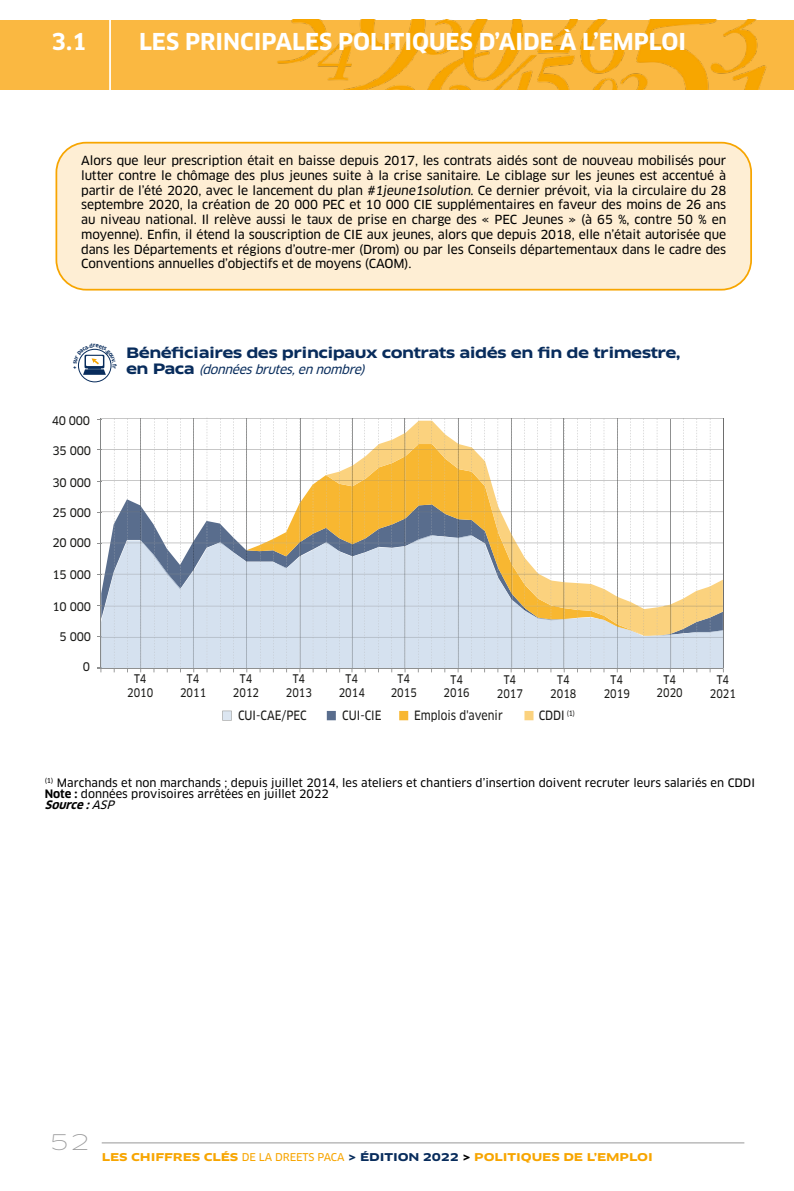
<style>
.page{position:relative;width:794px;height:1191px;background:#fff}
.page>*{position:absolute;margin:0;border:0;box-sizing:border-box;transform-origin:0 0}
.t1{font:700 22.75px "Clan OT";color:#fff}
.t2{font:100 21px "Clan OT Extd";color:#9c9c9d}
.t3{font:700 14px "Clan OT Extd";letter-spacing:-.04em;color:#082c5c}
.t4{font:12.6px "Clan OT News";color:#191917;scale:.87 1}
.t5{font:12.25px/14.7px "Clan OT News";letter-spacing:-.01em;color:#000;text-align:justify}
.t6{font:italic 12.25px "Clan OT News";color:#082c5c}
.t7{font:11.55px/14px "Clan OT News";color:#191917;text-align:center;scale:.87 1}
.t8{font:11.55px "Clan OT News";color:#191917;scale:.96 1}
.t9{font:11.38px/11.4px "Clan OT News";color:#000}
.t10{font:italic 700 11.38px "Clan OT";color:#000}
.t11{font:700 10.5px "Clan OT Extd";letter-spacing:-.01em;color:#f7a500}
.t12{font:700 5.42px "Clan OT";color:#082c5c}
.s1{font-family:"Clan OT Extd";font-weight:700;font-style:normal;font-size:14px}
.s2{font-family:"Clan OT";font-weight:700}
.s3{font-family:"Clan OT News";font-weight:400}
.s4{color:#082c5c}
.s5{color:#000}
</style>
<div class="page">
<hr style="left:102px;top:1142px;width:642px;height:1px;background:#9c9c9d">
<hr style="left:793px;top:20px;width:1px;height:70px;background:#fab841">
<div style="left:0;top:20px;width:794px;height:69px;background:#fab841"></div>
<img style="left:277px;top:20px;width:490px;height:69px">
<hr style="left:109px;top:10px;width:2px;height:89px;background:#fff">
<svg style="left:222px;top:710px;width:10px;height:10px"></svg>
<svg style="left:327px;top:711px;width:9px;height:9px"></svg>
<svg style="left:399px;top:711px;width:9px;height:9px"></svg>
<svg style="left:524px;top:711px;width:9px;height:9px"></svg>
<hr style="left:101px;top:480px;width:622px;height:1px;background:#6e6e6e">
<hr style="left:101px;top:449px;width:622px;height:1px;background:#6e6e6e">
<hr style="left:101px;top:418px;width:622px;height:1px;background:#6e6e6e">
<svg style="left:114px;top:417px;width:536px;height:16px"></svg>
<svg style="left:326px;top:421px;width:324px;height:122px"></svg>
<hr style="left:101px;top:418px;width:1px;height:250px;background:#848686">
<svg style="left:101px;top:543px;width:549px;height:94px"></svg>
<svg style="left:485px;top:563px;width:165px;height:104px;fill:#d5e1ef"></svg>
<svg style="left:114px;top:433px;width:371px;height:239px"></svg>
<svg style="left:599px;top:418px;width:35px;height:254px"></svg>
<svg style="left:511px;top:418px;width:67px;height:254px"></svg>
<svg style="left:650px;top:418px;width:74px;height:254px"></svg>
<svg style="left:97px;top:621px;width:5px;height:51px"></svg>
<hr style="left:97px;top:668px;width:626px;height:1px;background:#8f9090">
<svg style="left:78px;top:349px;width:33px;height:33px"></svg>
<div style="left:78px;top:349px;width:33px;height:33px;border:1px solid #082c5c;border-radius:50%"></div>
<div style="left:56px;top:143px;width:695px;height:147px;background:#feeed4;border-radius:30px"></div>
<div style="left:55px;top:142px;width:697px;height:148px;border:2px solid #f7a500;border-radius:30px"></div>
<svg style="left:77px;top:348px;width:35px;height:27px"></svg>
<h1 class="t1" style="left:52px;top:28px;width:37px">3.1</h1>
<h1 class="t1" style="left:139px;top:28px;width:548px">LES PRINCIPALES POLITIQUES D’AIDE À L’EMPLOI</h1>
<p class="t5" style="left:81px;top:153px;width:646px">Alors que leur prescription était en baisse depuis 2017, les contrats aidés sont de nouveau mobilisés pour lutter contre le chômage des plus jeunes suite à la crise sanitaire. Le ciblage sur les jeunes est accentué à partir de l’été 2020, avec le lancement du plan #1jeune1solution. Ce dernier prévoit, via la circulaire du 28 septembre 2020, la création de 20 000 PEC et 10 000 CIE supplémentaires en faveur des moins de 26 ans au niveau national. Il relève aussi le taux de prise en charge des « PEC Jeunes » (à 65 %, contre 50 % en moyenne). Enfin, il étend la souscription de CIE aux jeunes, alors que depuis 2018, elle n’était autorisée que dans les Départements et régions d’outre-mer (Drom) ou par les Conseils départementaux dans le cadre des Conventions annuelles d’objectifs et de moyens (CAOM).</p>
<p class="t12" style="left:93px;top:342px;width:4px">r</p>
<p class="t8" style="left:52px;top:413px;width:41px">40 000</p>
<p class="t8" style="left:53px;top:443px;width:41px">35 000</p>
<p class="t8" style="left:53px;top:476px;width:41px">30 000</p>
<p class="t8" style="left:53px;top:506px;width:41px">25 000</p>
<p class="t8" style="left:53px;top:536px;width:41px">20 000</p>
<p class="t8" style="left:53px;top:567px;width:41px">15 000</p>
<p class="t8" style="left:53px;top:599px;width:41px">10 000</p>
<p class="t8" style="left:60px;top:630px;width:34px">5 000</p>
<p class="t8" style="left:83px;top:660px;width:9px">0</p>
<p class="t3" style="left:126px;top:344px;width:556px">Bénéficiaires des principaux contrats aidés en fin de trimestre,</p>
<p class="t6" style="left:126px;top:362px;width:244px"><span class="s1">e n P a c a</span> (donnéesbrutes,ennombre)</p>
<p class="t7" style="left:127px;top:672px;width:32px">T4<br>2010</p>
<p class="t7" style="left:180px;top:672px;width:32px">T4<br>2011</p>
<p class="t7" style="left:233px;top:672px;width:32px">T4<br>2012</p>
<p class="t7" style="left:286px;top:672px;width:32px">T4<br>2013</p>
<p class="t7" style="left:339px;top:672px;width:32px">T4<br>2014</p>
<p class="t7" style="left:391px;top:672px;width:32px">T4<br>2015</p>
<p class="t7" style="left:443px;top:672px;width:32px">T4<br>2016</p>
<p class="t7" style="left:497px;top:673px;width:32px">T4<br>2017</p>
<p class="t7" style="left:550px;top:673px;width:32px">T4<br>2018</p>
<p class="t7" style="left:604px;top:673px;width:32px">T4<br>2019</p>
<p class="t7" style="left:656px;top:672px;width:32px">T4<br>2020</p>
<p class="t7" style="left:710px;top:673px;width:32px">T4<br>2021</p>
<p class="t4" style="left:238px;top:708px;width:80px">CUI-CAE/PEC</p>
<p class="t4" style="left:342px;top:708px;width:47px">CUI-CIE</p>
<p class="t4" style="left:414px;top:708px;width:104px">Emplois d'avenir</p>
<p class="t4" style="left:538px;top:708px;width:43px">CDDI <sup>(1)</sup></p>
<p class="t9" style="left:45px;top:777px;width:711px"><sup>(1)</sup> Marchands et non marchands ; depuis juillet 2014, les ateliers et chantiers d’insertion doivent recruter leurs salariés en CDDI<br><span class="s2">Note :</span> données provisoires arrêtées en juillet 2022</p>
<p class="t10" style="left:45px;top:798px;width:74px">Source:<span class="s3">ASP</span></p>
<h2 class="t2" style="left:50px;top:1129px;width:42px">52</h2>
<p class="t11" style="left:102px;top:1150px;width:552px">LES CHIFFRES CLÉS <span class="s3">DE LA DREETS PACA</span> <span class="s4">&gt; ÉDITION 2022</span> <span class="s5">&gt;</span> POLITIQUES DE L’EMPLOI</p>
</div>
